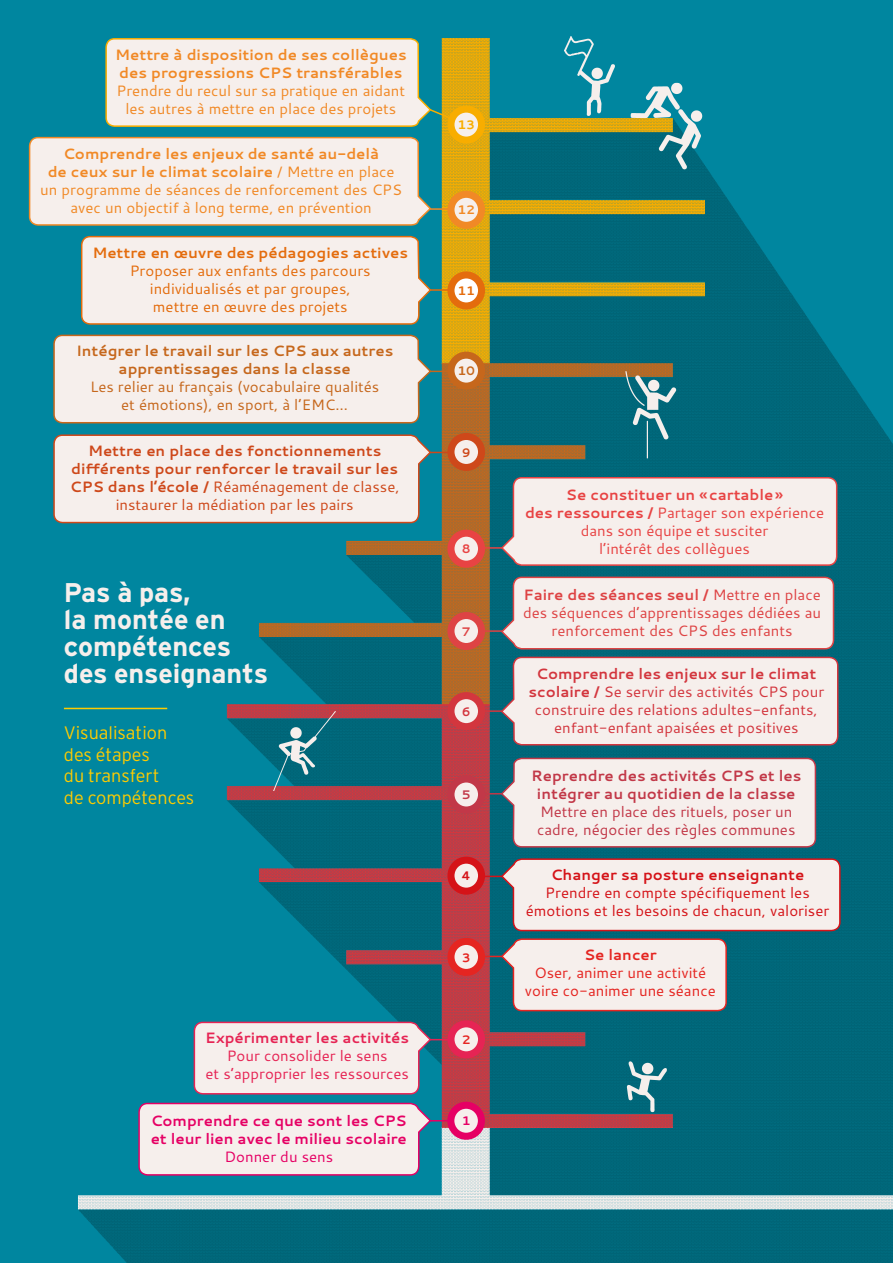
<style>
.page{position:relative;width:893px;height:1263px;background:#00869f}
.page>*{position:absolute;margin:0;border:0;box-sizing:border-box;transform-origin:0 0}
.t1{font:700 27px/27px "Interstate";color:#f6efec}
.t2{font:300 18px/21.6px "Interstate";color:#fc0}
.t3{font:15px/18px "Cantarell";color:#f18926;text-align:center}
.t4{font:700 15px/18px "Cantarell";color:#ce481a;text-align:center}
.t5{font:15px/18px "Cantarell";color:#d3363e;text-align:center}
.t6{font:15px/18px "Cantarell";color:#e84343;text-align:center}
.t7{font:15px/18px "Cantarell";color:#de4344;text-align:center}
.t8{font:15px/18px "Cantarell";color:#e46c0d;text-align:center}
.t9{font:15px/18px "Cantarell";color:#d51318;text-align:center}
.t10{font:15px/18px "Cantarell";color:#c6671c;text-align:center}
.t11{font:700 15px/18px "Cantarell";color:#f18926}
.t12{font:15px/18px "Cantarell";color:#c23848}
.t13{font:700 15px/18px "Cantarell";color:#c6671c;text-align:center}
.t14{font:700 15px/18px "Cantarell";color:#c23848;text-align:center}
.t15{font:700 15px/18px "Cantarell";letter-spacing:-.005em;color:#e60064}
.t16{font:15px/18px "Cantarell";color:#e62454;text-align:center}
.t17{font:15px/18px "Cantarell";color:#e52521;text-align:center}
.t18{font:700 15px "Cantarell";color:#e46c0d}
.t19{font:700 15px "Cantarell";color:#d51318}
.t20{font:700 15px "Cantarell";color:#e62454}
.t21{font:15px "Cantarell";color:#e60064}
.t22{font:700 15px "Cantarell";color:#e52521}
.t23{font:700 12.45px "Cantarell";color:#f8ad00}
.t24{font:700 12.45px "Cantarell";color:#f18926}
.t25{font:700 12.45px "Cantarell";color:#e46c0d}
.t26{font:700 12.45px "Cantarell";color:#c6671c}
.t27{font:700 12.45px "Cantarell";color:#e52521}
.t28{font:700 12.45px "Cantarell";color:#ce481a}
.t29{font:700 12.45px "Cantarell";color:#e84343}
.t30{font:700 12.45px "Cantarell";color:#de4344}
.t31{font:700 12.45px "Cantarell";color:#d3363e}
.t32{font:700 12.45px "Cantarell";color:#c23848}
.t33{font:700 12.45px "Cantarell";color:#d51318}
.t34{font:700 12.45px "Cantarell";color:#e60064}
.s1{font-weight:700}
.s2{font-weight:400}
</style>
<div class="page">
<img style="left:78px;top:38px;width:815px;height:1225px">
<hr style="left:388px;top:1120px;width:78px;height:1px;background:#e60064">
<hr style="left:409px;top:452px;width:57px;height:1px;background:#ce481a">
<hr style="left:409px;top:289px;width:57px;height:2px;background:#e46c0d">
<hr style="left:417px;top:1039px;width:49px;height:1px;background:#e62454">
<hr style="left:417px;top:371px;width:49px;height:1px;background:#c6671c">
<hr style="left:396px;top:208px;width:70px;height:2px;background:#f18926">
<hr style="left:466px;top:956px;width:46px;height:1px;background:#e52521">
<hr style="left:466px;top:876px;width:46px;height:1px;background:#d51318">
<hr style="left:466px;top:793px;width:46px;height:1px;background:#c23848">
<hr style="left:466px;top:710px;width:46px;height:2px;background:#d3363e">
<hr style="left:466px;top:630px;width:46px;height:2px;background:#de4344">
<hr style="left:466px;top:547px;width:46px;height:2px;background:#e84343">
<svg style="left:138px;top:1102px;width:294px;height:74px;background:#e7dde1"></svg>
<svg style="left:53px;top:334px;width:379px;height:455px"></svg>
<svg style="left:28px;top:136px;width:404px;height:90px;background:#eae6e0"></svg>
<svg style="left:105px;top:38px;width:363px;height:90px;background:#e2e0d0"></svg>
<svg style="left:80px;top:235px;width:352px;height:90px;background:#e9e4df"></svg>
<svg style="left:193px;top:1021px;width:239px;height:74px;background:#e5ddde"></svg>
<svg style="left:817px;top:858px;width:24px;height:74px;background:#e6d3d2"></svg>
<svg style="left:500px;top:757px;width:317px;height:461px;background:#7ca4ac"></svg>
<svg style="left:500px;top:656px;width:339px;height:90px;background:#e8e0df"></svg>
<svg style="left:500px;top:576px;width:335px;height:74px;background:#e8dfdd"></svg>
<svg style="left:500px;top:476px;width:338px;height:91px;background:#e6e0de"></svg>
<hr style="left:64px;top:708px;width:103px;height:1px;background:#fc0">
<svg style="left:451px;top:109px;width:31px;height:31px"></svg>
<div style="left:447px;top:106px;width:38px;height:38px;border:7px solid #f8ad00;border-radius:50%"></div>
<svg style="left:451px;top:194px;width:31px;height:31px"></svg>
<div style="left:447px;top:191px;width:38px;height:38px;border:7px solid #f18926;border-radius:50%"></div>
<svg style="left:451px;top:275px;width:31px;height:31px"></svg>
<div style="left:447px;top:271px;width:38px;height:38px;border:7px solid #e46c0d;border-radius:50%"></div>
<svg style="left:451px;top:355px;width:31px;height:31px"></svg>
<div style="left:447px;top:352px;width:38px;height:38px;border:7px solid #c6671c;border-radius:50%"></div>
<svg style="left:451px;top:436px;width:31px;height:31px"></svg>
<div style="left:447px;top:433px;width:38px;height:38px;border:7px solid #ce481a;border-radius:50%"></div>
<svg style="left:451px;top:533px;width:31px;height:31px"></svg>
<div style="left:447px;top:530px;width:38px;height:38px;border:7px solid #e84343;border-radius:50%"></div>
<svg style="left:451px;top:615px;width:31px;height:31px"></svg>
<div style="left:447px;top:612px;width:38px;height:38px;border:7px solid #de4344;border-radius:50%"></div>
<svg style="left:451px;top:696px;width:31px;height:31px"></svg>
<div style="left:447px;top:692px;width:38px;height:38px;border:7px solid #d3363e;border-radius:50%"></div>
<svg style="left:451px;top:779px;width:31px;height:31px"></svg>
<div style="left:447px;top:775px;width:38px;height:38px;border:7px solid #c23848;border-radius:50%"></div>
<svg style="left:451px;top:860px;width:31px;height:31px"></svg>
<div style="left:447px;top:857px;width:38px;height:38px;border:7px solid #d51318;border-radius:50%"></div>
<svg style="left:451px;top:941px;width:31px;height:31px"></svg>
<div style="left:447px;top:938px;width:38px;height:38px;border:7px solid #e52521;border-radius:50%"></div>
<svg style="left:451px;top:1024px;width:31px;height:31px"></svg>
<div style="left:447px;top:1020px;width:38px;height:38px;border:7px solid #e62454;border-radius:50%"></div>
<svg style="left:451px;top:1105px;width:30px;height:31px"></svg>
<div style="left:447px;top:1102px;width:38px;height:38px;border:7px solid #e60064;border-radius:50%"></div>
<img style="left:631px;top:82px;width:84px;height:90px">
<img style="left:625px;top:368px;width:71px;height:90px">
<img style="left:269px;top:711px;width:72px;height:79px">
<img style="left:614px;top:1038px;width:67px;height:80px">
<img style="left:564px;top:36px;width:56px;height:85px">
<p class="t11" style="left:115px;top:45px;width:293px">Mettre à disposition de ses collègues des progressions CPS transférables</p>
<p class="t3" style="left:117px;top:81px;width:290px">Prendre du recul sur sa pratique en aidant les autres à mettre en place des projets</p>
<p class="t3" style="left:40px;top:144px;width:363px"><span class="s1">Comprendre les enjeux de santé au-delà<br>de ceux sur le climat scolaire</span> / Mettre en place un programme de séances de renforcement des CPS avec un objectif à long terme, en prévention</p>
<p class="t18" style="left:92px;top:242px;width:317px">Mettre en œuvre des pédagogies actives</p>
<p class="t8" style="left:130px;top:261px;width:242px">Proposer aux enfants des parcours individualisés et par groupes, mettre en œuvre des projets</p>
<p class="t13" style="left:76px;top:342px;width:319px">Intégrer le travail sur les CPS aux autres apprentissages dans la classe</p>
<p class="t10" style="left:90px;top:378px;width:291px">Les relier au français (vocabulaire qualités et émotions), en sport, à l’EMC…</p>
<p class="t4" style="left:70px;top:441px;width:331px">Mettre en place des fonctionnements différents pour renforcer le travail sur les CPS dans l’école / <span class="s2">Réaménagement de classe, instaurer la médiation par les pairs</span></p>
<h1 class="t1" style="left:64px;top:579px;width:206px">Pas à pas,<br>la montée en compétences des enseignants</h1>
<p class="t2" style="left:64px;top:722px;width:132px">Visualisation des étapes<br>du transfert<br>de compétences</p>
<p class="t20" style="left:205px;top:1027px;width:205px">Expérimenter les activités</p>
<p class="t16" style="left:205px;top:1046px;width:205px">Pour consolider le sens<br>et s’approprier les ressources</p>
<p class="t15" style="left:151px;top:1111px;width:258px">Comprendre ce que sont les CPS et leur lien avec le milieu scolaire</p>
<p class="t21" style="left:224px;top:1146px;width:110px">Donner du sens</p>
<p class="t23" style="left:457px;top:116px;width:19px">13</p>
<p class="t24" style="left:457px;top:201px;width:19px">12</p>
<p class="t25" style="left:457px;top:282px;width:19px">11</p>
<p class="t26" style="left:457px;top:362px;width:19px">10</p>
<p class="t28" style="left:462px;top:443px;width:10px">9</p>
<p class="t29" style="left:462px;top:540px;width:10px">8</p>
<p class="t30" style="left:462px;top:622px;width:10px">7</p>
<p class="t31" style="left:462px;top:703px;width:10px">6</p>
<p class="t32" style="left:462px;top:786px;width:10px">5</p>
<p class="t33" style="left:462px;top:867px;width:11px">4</p>
<p class="t27" style="left:462px;top:948px;width:10px">3</p>
<p class="t27" style="left:462px;top:1031px;width:10px">2</p>
<p class="t34" style="left:462px;top:1112px;width:10px">1</p>
<p class="t6" style="left:525px;top:485px;width:301px"><span class="s1">Se constituer un «cartable»<br>des ressources /</span> Partager son expérience dans son équipe et susciter<br>l’intérêt des collègues</p>
<p class="t7" style="left:523px;top:585px;width:300px"><span class="s1">Faire des séances seul /</span> Mettre en place des séquences d’apprentissages dédiées au renforcement des CPS des enfants</p>
<p class="t5" style="left:529px;top:665px;width:297px"><span class="s1">Comprendre les enjeux sur le climat scolaire /</span> Se servir des activités CPS pour construire des relations adultes-enfants, enfant-enfant apaisées et positives</p>
<p class="t14" style="left:531px;top:766px;width:272px">Reprendre des activités CPS et les intégrer au quotidien de la classe</p>
<p class="t12" style="left:537px;top:802px;width:260px">Mettre en place des rituels, poser un cadre, négocier des règles communes</p>
<p class="t19" style="left:551px;top:864px;width:255px">Changer sa posture enseignante</p>
<p class="t9" style="left:526px;top:883px;width:305px">Prendre en compte spécifiquement les émotions et les besoins de chacun, valoriser</p>
<p class="t22" style="left:584px;top:944px;width:74px">Se lancer</p>
<p class="t17" style="left:525px;top:963px;width:192px">Oser, animer une activité voire co-animer une séance</p>
</div>
